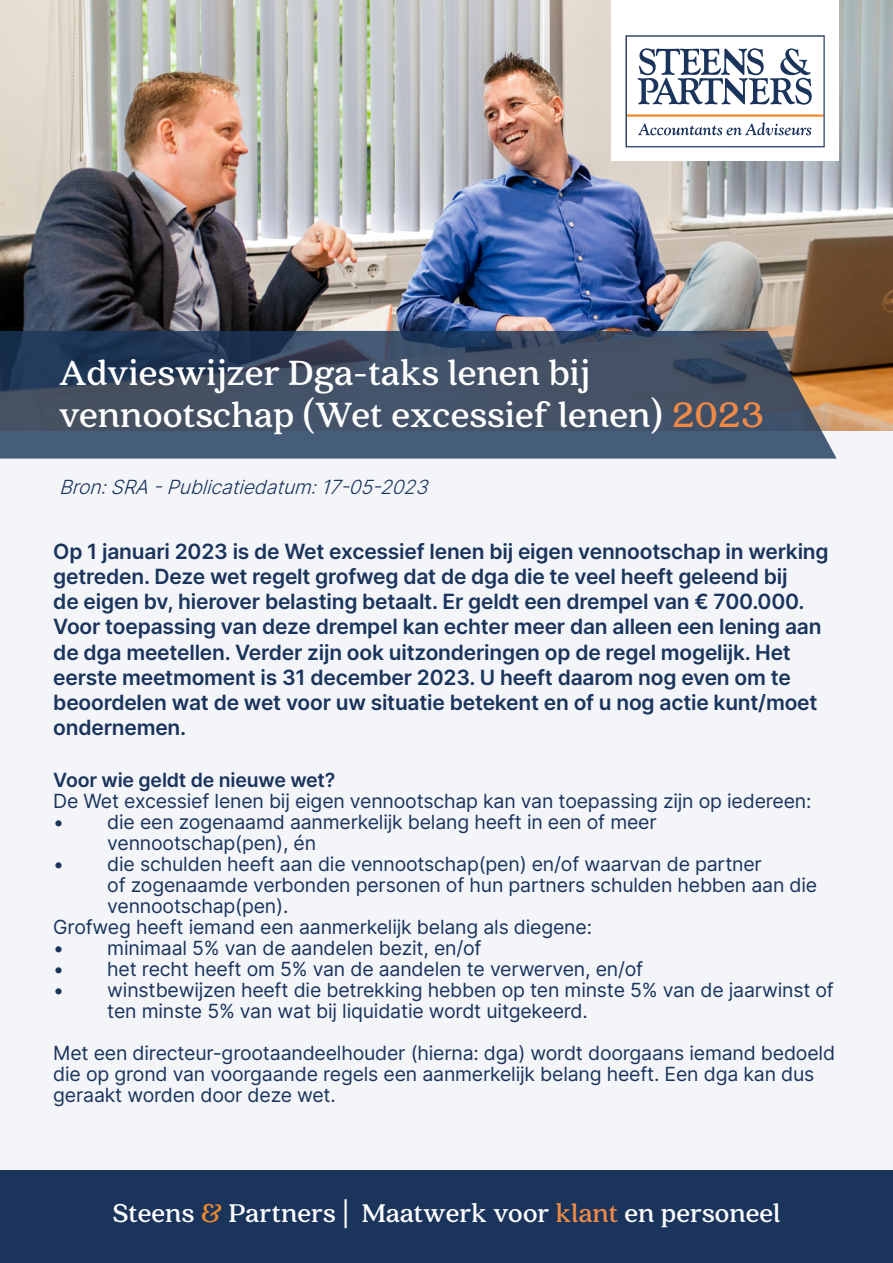
<style>
.page{position:relative;width:893px;height:1263px;background:#f3f5f9}
.page>*{position:absolute;margin:0;border:0;box-sizing:border-box;transform-origin:0 0}
.t1{font:700 39px/42px "Quincy CF";color:#fff}
.t2{font:700 28.5px "Quincy CF";color:#fff}
.t3{font:600 21px/25.2px "Inter";letter-spacing:-.01em;color:#1a345c}
.t4{font:19.5px/21px "Inter";letter-spacing:-.01em;color:#1a345c}
.t5{font:italic 300 19.5px "Inter";color:#1a345c}
.t6{font:600 19.5px "Inter";letter-spacing:-.01em;color:#1a345c}
.s1{color:#f08a46}
.s2{color:#f28b2d}
</style>
<div class="page">
<img style="left:0;top:0;width:893px;height:431px">
<svg style="left:0;top:331px;width:837px;height:128px;background:#425166"></svg>
<div style="left:611px;top:0;width:228px;height:160px;background:#fff"></div>
<svg style="left:625px;top:35px;width:200px;height:113px"></svg>
<div style="left:0;top:1170px;width:893px;height:93px;background:#1a345c"></div>
<h1 class="t1" style="left:59px;top:353px;width:707px">Advieswijzer Dga-taks lenen bij vennootschap (Wet excessief lenen) <span class="s1">2023</span></h1>
<p class="t5" style="left:59px;top:472px;width:378px">Bron:SRA-Publicatiedatum:17-05-2023</p>
<p class="t3" style="left:53px;top:538px;width:777px">Op 1 januari 2023 is de Wet excessief lenen bij eigen vennootschap in werking getreden. Deze wet regelt grofweg dat de dga die te veel heeft geleend bij<br>de eigen bv, hierover belasting betaalt. Er geldt een drempel van € 700.000.<br>Voor toepassing van deze drempel kan echter meer dan alleen een lening aan de dga meetellen. Verder zijn ook uitzonderingen op de regel mogelijk. Het eerste meetmoment is 31 december 2023. U heeft daarom nog even om te beoordelen wat de wet voor uw situatie betekent en of u nog actie kunt/moet ondernemen.</p>
<p class="t6" style="left:53px;top:766px;width:284px">Voor wie geldt de nieuwe wet?</p>
<p class="t4" style="left:53px;top:790px;width:760px">De Wet excessief lenen bij eigen vennootschap kan van toepassing zijn op iedereen:</p>
<p class="t4" style="left:107px;top:811px;width:551px;text-indent:-54px">• die een zogenaamd aanmerkelijk belang heeft in een of meer vennootschap(pen), én</p>
<p class="t4" style="left:53px;top:853px;width:710px">• die schulden heeft aan die vennootschap(pen) en/of waarvan de partner</p>
<p class="t4" style="left:107px;top:874px;width:711px">of zogenaamde verbonden personen of hun partners schulden hebben aan die</p>
<p class="t4" style="left:107px;top:895px;width:183px">vennootschap(pen).</p>
<p class="t4" style="left:53px;top:916px;width:540px">Grofweg heeft iemand een aanmerkelijk belang als diegene:</p>
<p class="t4" style="left:53px;top:937px;width:430px">• minimaal 5% van de aandelen bezit, en/of</p>
<p class="t4" style="left:53px;top:958px;width:591px">• het recht heeft om 5% van de aandelen te verwerven, en/of</p>
<p class="t4" style="left:107px;top:979px;width:728px;text-indent:-54px">• winstbewijzen heeft die betrekking hebben op ten minste 5% van de jaarwinst of ten minste 5% van wat bij liquidatie wordt uitgekeerd.</p>
<p class="t4" style="left:53px;top:1042px;width:783px">Met een directeur-grootaandeelhouder (hierna: dga) wordt doorgaans iemand bedoeld die op grond van voorgaande regels een aanmerkelijk belang heeft. Een dga kan dus geraakt worden door deze wet.</p>
<h2 class="t2" style="left:113px;top:1196px;width:669px">Steens <span class="s2">&amp;</span> Partners | Maatwerk voor <span class="s1">klant</span> en personeel</h2>
</div>
